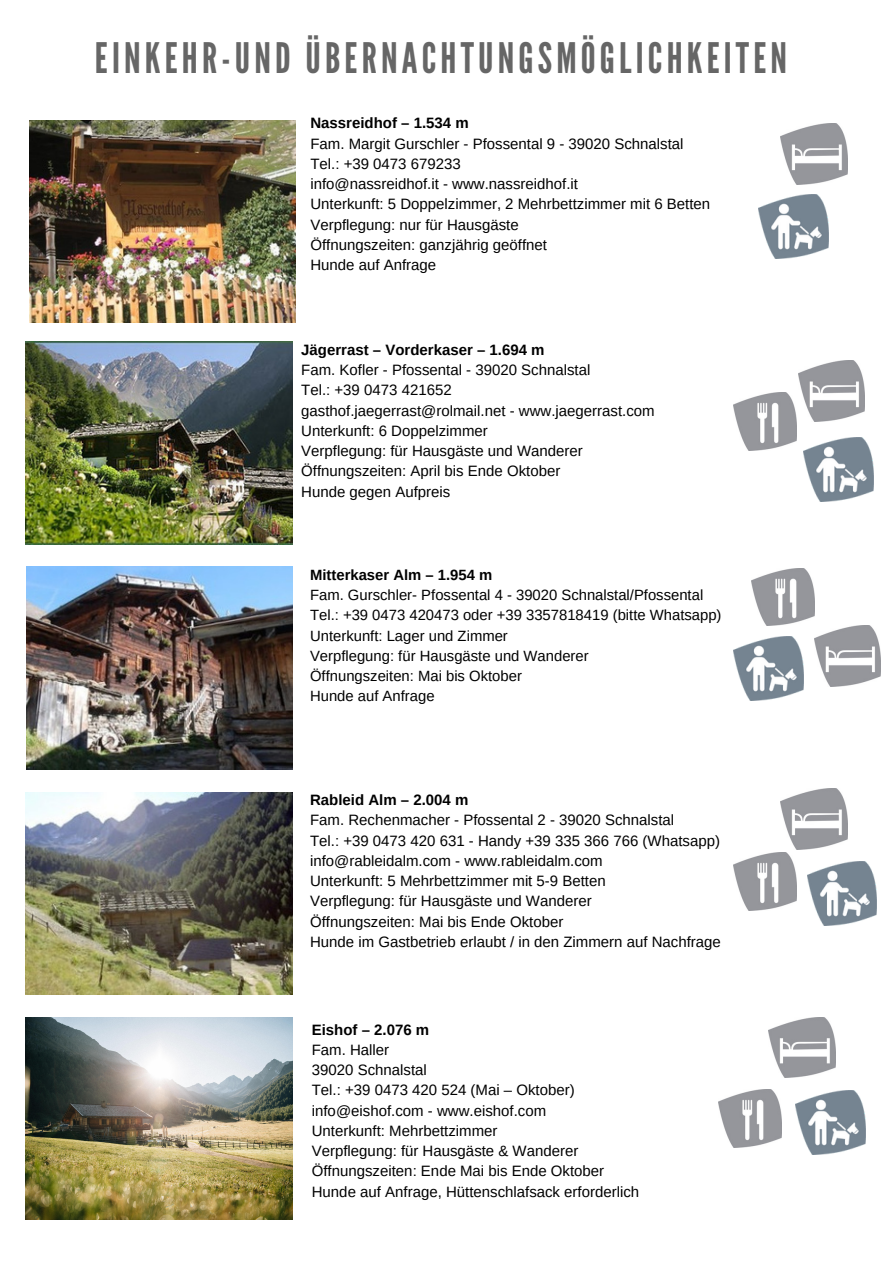
<style>
.page{position:relative;width:893px;height:1264px;background:#fff}
.page>*{position:absolute;margin:0;border:0;box-sizing:border-box;transform-origin:0 0}
.t1{font:42px "League Gothic";letter-spacing:.1em;color:#666}
.t2{font:15px "Arimo";color:#000}
.t3{font:700 15px "Arimo";color:#000}
.t4{font:14.85px "Arimo";color:#000}
.t5{font:700 14.85px "Arimo";color:#000}
</style>
<div class="page">
<img style="left:26px;top:342px;width:266px;height:202px">
<img style="left:26px;top:567px;width:266px;height:202px">
<img style="left:26px;top:792px;width:266px;height:202px">
<img style="left:733px;top:393px;width:63px;height:57px">
<img style="left:798px;top:360px;width:66px;height:61px">
<img style="left:733px;top:852px;width:63px;height:58px">
<img style="left:780px;top:788px;width:67px;height:61px">
<img style="left:26px;top:1017px;width:266px;height:202px">
<img style="left:718px;top:1089px;width:63px;height:58px">
<img style="left:768px;top:1017px;width:66px;height:60px">
<img style="left:803px;top:437px;width:70px;height:64px">
<img style="left:807px;top:861px;width:69px;height:64px">
<img style="left:795px;top:1090px;width:70px;height:64px">
<img style="left:751px;top:568px;width:63px;height:57px">
<img style="left:814px;top:625px;width:66px;height:61px">
<img style="left:733px;top:636px;width:70px;height:64px">
<img style="left:29px;top:120px;width:266px;height:202px">
<img style="left:780px;top:124px;width:67px;height:61px">
<img style="left:758px;top:194px;width:70px;height:64px">
<p class="t1" style="left:95px;top:34px;width:693px">EINKEHR-UND ÜBERNACHTUNGSMÖGLICHKEITEN</p>
<p class="t3" style="left:310px;top:115px;width:160px">Nassreidhof – 1.534 m</p>
<p class="t2" style="left:310px;top:135px;width:375px">Fam. Margit Gurschler - Pfossental 9 - 39020 Schnalstal</p>
<p class="t2" style="left:310px;top:155px;width:152px">Tel.: +39 0473 679233</p>
<p class="t2" style="left:310px;top:176px;width:269px">info@nassreidhof.it - www.nassreidhof.it</p>
<p class="t2" style="left:310px;top:196px;width:401px">Unterkunft: 5 Doppelzimmer, 2 Mehrbettzimmer mit 6 Betten</p>
<p class="t2" style="left:310px;top:216px;width:210px">Verpflegung: nur für Hausgäste</p>
<p class="t2" style="left:310px;top:236px;width:238px">Öffnungszeiten: ganzjährig geöffnet</p>
<p class="t2" style="left:310px;top:256px;width:127px">Hunde auf Anfrage</p>
<p class="t3" style="left:301px;top:341px;width:245px">Jägerrast – Vorderkaser – 1.694 m</p>
<p class="t2" style="left:301px;top:361px;width:290px">Fam. Kofler - Pfossental - 39020 Schnalstal</p>
<p class="t2" style="left:301px;top:382px;width:152px">Tel.: +39 0473 421652</p>
<p class="t2" style="left:301px;top:402px;width:355px">gasthof.jaegerrast@rolmail.net - www.jaegerrast.com</p>
<p class="t2" style="left:301px;top:422px;width:188px">Unterkunft: 6 Doppelzimmer</p>
<p class="t2" style="left:301px;top:442px;width:283px">Verpflegung: für Hausgäste und Wanderer</p>
<p class="t2" style="left:301px;top:463px;width:260px">Öffnungszeiten: April bis Ende Oktober</p>
<p class="t2" style="left:301px;top:483px;width:151px">Hunde gegen Aufpreis</p>
<p class="t5" style="left:310px;top:566px;width:184px">Mitterkaser Alm – 1.954 m</p>
<p class="t4" style="left:310px;top:586px;width:395px">Fam. Gurschler- Pfossental 4 - 39020 Schnalstal/Pfossental</p>
<p class="t4" style="left:310px;top:607px;width:413px">Tel.: +39 0473 420473 oder +39 3357818419 (bitte Whatsapp)</p>
<p class="t4" style="left:310px;top:627px;width:199px">Unterkunft: Lager und Zimmer</p>
<p class="t4" style="left:310px;top:647px;width:280px">Verpflegung: für Hausgäste und Wanderer</p>
<p class="t4" style="left:310px;top:667px;width:213px">Öffnungszeiten: Mai bis Oktober</p>
<p class="t4" style="left:310px;top:688px;width:126px">Hunde auf Anfrage</p>
<p class="t3" style="left:310px;top:791px;width:160px">Rableid Alm – 2.004 m</p>
<p class="t2" style="left:310px;top:811px;width:365px">Fam. Rechenmacher - Pfossental 2 - 39020 Schnalstal</p>
<p class="t2" style="left:310px;top:832px;width:411px">Tel.: +39 0473 420 631 - Handy +39 335 366 766 (Whatsapp)</p>
<p class="t2" style="left:310px;top:852px;width:294px">info@rableidalm.com - www.rableidalm.com</p>
<p class="t2" style="left:310px;top:872px;width:297px">Unterkunft: 5 Mehrbettzimmer mit 5-9 Betten</p>
<p class="t2" style="left:310px;top:892px;width:283px">Verpflegung: für Hausgäste und Wanderer</p>
<p class="t2" style="left:310px;top:913px;width:255px">Öffnungszeiten: Mai bis Ende Oktober</p>
<p class="t2" style="left:310px;top:933px;width:412px">Hunde im Gastbetrieb erlaubt / in den Zimmern auf Nachfrage</p>
<p class="t3" style="left:312px;top:1021px;width:119px">Eishof – 2.076 m</p>
<p class="t2" style="left:312px;top:1041px;width:79px">Fam. Haller</p>
<p class="t2" style="left:312px;top:1061px;width:116px">39020 Schnalstal</p>
<p class="t2" style="left:312px;top:1081px;width:264px">Tel.: +39 0473 420 524 (Mai – Oktober)</p>
<p class="t2" style="left:312px;top:1102px;width:236px">info@eishof.com - www.eishof.com</p>
<p class="t2" style="left:312px;top:1122px;width:187px">Unterkunft: Mehrbettzimmer</p>
<p class="t2" style="left:312px;top:1142px;width:268px">Verpflegung: für Hausgäste &amp; Wanderer</p>
<p class="t2" style="left:312px;top:1162px;width:294px">Öffnungszeiten: Ende Mai bis Ende Oktober</p>
<p class="t2" style="left:312px;top:1183px;width:329px">Hunde auf Anfrage, Hüttenschlafsack erforderlich</p>
</div>
